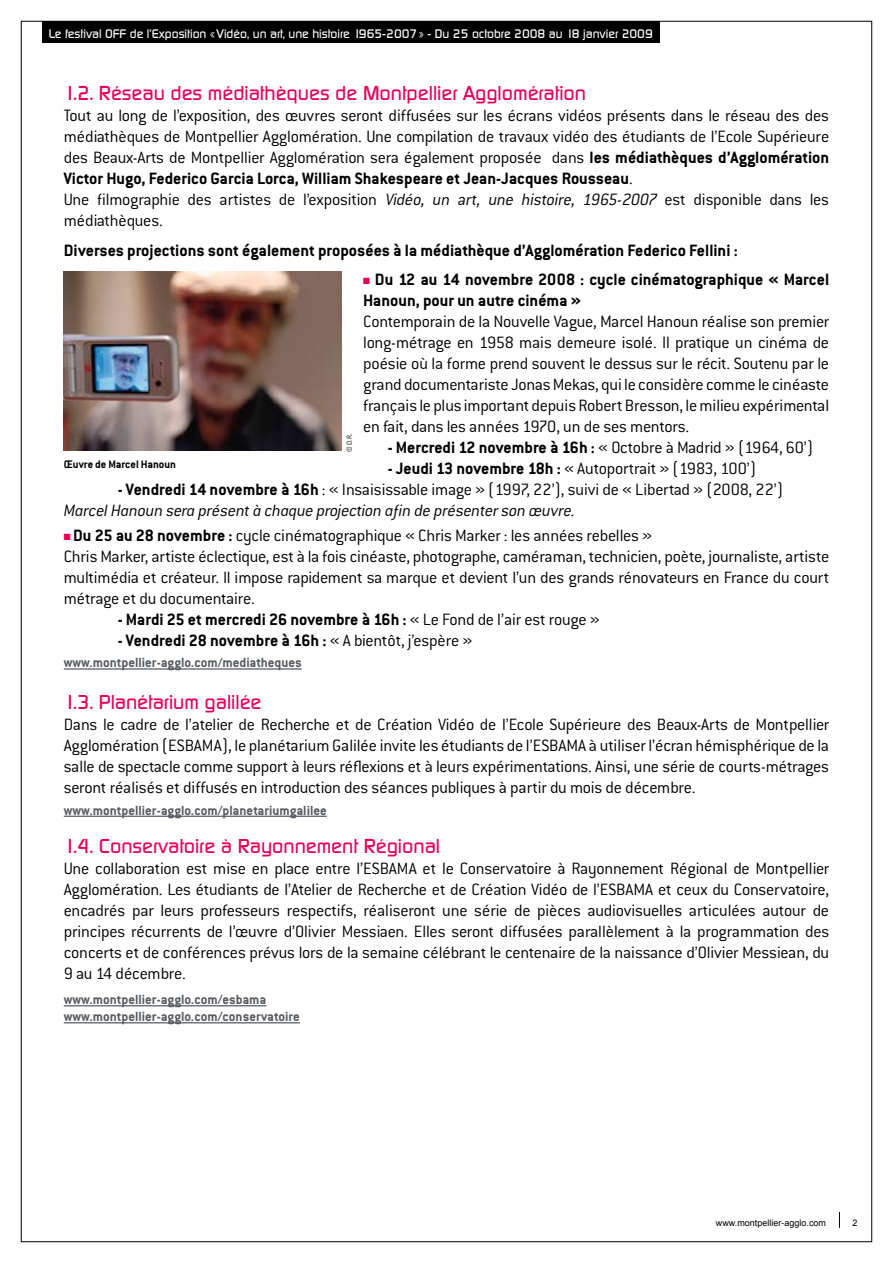
<style>
.page{position:relative;width:893px;height:1263px;background:#fff}
.page>*{position:absolute;margin:0;border:0;box-sizing:border-box;transform-origin:0 0}
.t1{font:500 19.5px "Digital";color:#e5005c}
.t2{font:300 18px/21px "Conduit ITC";letter-spacing:-.015em;color:#000;text-align:justify}
.t3{font:700 18px/21px "Conduit ITC";color:#000}
.t4{font:italic 300 18px/21px "Conduit ITC";letter-spacing:-.015em;color:#000}
.t5{font:700 14.55px/17px "Conduit ITC";color:#565c61}
.t6{font:500 12px "Digital";color:#fff}
.t7{font:700 12px "Conduit ITC";color:#000}
.t8{font:9px "Arial";color:#000}
.t9{font:300 7.95px "Conduit ITC";color:#000}
.s1{font-weight:700}
.s2{font-style:italic}
.s3{color:#e5005c}
.s4{font-weight:700;font-style:normal}
.s5{font-style:normal}
.s6{font-weight:300}
</style>
<div class="page">
<div style="left:43px;top:21px;width:617px;height:22px;background:#000"></div>
<svg style="left:839px;top:1212px;width:1px;height:16px"></svg>
<hr style="left:64px;top:668px;width:238px;height:2px;background:#565c61">
<hr style="left:64px;top:816px;width:263px;height:1px;background:#565c61">
<hr style="left:64px;top:1005px;width:202px;height:1px;background:#565c61">
<hr style="left:64px;top:1022px;width:236px;height:1px;background:#565c61">
<img style="left:64px;top:272px;width:278px;height:179px">
<p class="t6" style="left:49px;top:27px;width:605px">Le festival OFF de l’Exposition «Vidéo, un art, une histoire 1965-2007» - Du 25 octobre 2008 au 18 janvier 2009</p>
<p class="t1" style="left:64px;top:82px;width:524px">1.2. Réseau des médiathèques de Montpellier Agglomération</p>
<p class="t2" style="left:64px;top:105px;width:767px;text-align:left">Tout au long de l’exposition, des œuvres seront diffusées sur les écrans vidéos présents dans le réseau des des médiathèques de Montpellier Agglomération. Une compilation de travaux vidéo des étudiants de l’Ecole Supérieure des Beaux-Arts de Montpellier Agglomération sera également proposée dans <span class="s1">les médiathèques d’Agglomération Victor Hugo, Federico Garcia Lorca, William Shakespeare et Jean-Jacques Rousseau</span>.<br>Une filmographie des artistes de l’exposition <span class="s2">Vidéo, un art, une histoire, 1965-2007</span> est disponible dans les médiathèques.</p>
<p class="t3" style="left:64px;top:239px;width:676px">Diverses projections sont également proposées à la médiathèque d’Agglomération Federico Fellini :</p>
<p class="t3" style="left:363px;top:269px;width:467px"><span class="s3">■</span> Du 12 au 14 novembre 2008 : cycle cinématographique « Marcel<br>Hanoun, pour un autre cinéma »</p>
<p class="t2" style="left:363px;top:311px;width:468px">Contemporain de la Nouvelle Vague, Marcel Hanoun réalise son premier long-métrage en 1958 mais demeure isolé. Il pratique un cinéma de poésie où la forme prend souvent le dessus sur le récit. Soutenu par le grand documentariste Jonas Mekas, qui le considère comme le cinéaste français le plus important depuis Robert Bresson, le milieu expérimental en fait, dans les années 1970, un de ses mentors.</p>
<p class="t2" style="left:388px;top:437px;width:427px"><span class="s1">- Mercredi 12 novembre à 16h :</span> « Octobre à Madrid » (1964, 60’)</p>
<p class="t2" style="left:388px;top:458px;width:370px"><span class="s1">- Jeudi 13 novembre 18h :</span> « Autoportrait » (1983, 100’)</p>
<p class="t4" style="left:64px;top:479px;width:721px;text-indent:54px"><span class="s4">- Vendredi 14 novembre à 16h</span> <span class="s5">: « Insaisissable image » (1997, 22’), suivi de « Libertad » (2008, 22’)<br></span>Marcel Hanoun sera présent à chaque projection afin de présenter son œuvre.</p>
<p class="t2" style="left:64px;top:525px;width:767px;text-align:left"><span class="s3">■</span> <span class="s1">Du 25 au 28 novembre :</span> cycle cinématographique « Chris Marker : les années rebelles »<br>Chris Marker, artiste éclectique, est à la fois cinéaste, photographe, caméraman, technicien, poète, journaliste, artiste multimédia et créateur. Il impose rapidement sa marque et devient l’un des grands rénovateurs en France du court métrage et du documentaire.</p>
<p class="t3" style="left:118px;top:609px;width:483px">- Mardi 25 et mercredi 26 novembre à 16h : <span class="s6">« Le Fond de l’air est rouge »</span></p>
<p class="t3" style="left:118px;top:630px;width:356px">- Vendredi 28 novembre à 16h : <span class="s6">« A bientôt, j’espère »</span></p>
<p class="t5" style="left:64px;top:654px;width:239px">www.montpellier-agglo.com/mediatheques</p>
<p class="t1" style="left:64px;top:691px;width:199px">1.3. Planétarium galilée</p>
<p class="t2" style="left:64px;top:714px;width:767px">Dans le cadre de l’atelier de Recherche et de Création Vidéo de l’Ecole Supérieure des Beaux-Arts de Montpellier Agglomération (ESBAMA), le planétarium Galilée invite les étudiants de l’ESBAMA à utiliser l’écran hémisphérique de la salle de spectacle comme support à leurs réflexions et à leurs expérimentations. Ainsi, une série de courts-métrages seront réalisés et diffusés en introduction des séances publiques à partir du mois de décembre.</p>
<p class="t5" style="left:64px;top:801px;width:264px">www.montpellier-agglo.com/planetariumgalilee</p>
<p class="t1" style="left:64px;top:834px;width:378px">1.4. Conservatoire à Rayonnement Régional</p>
<p class="t2" style="left:64px;top:857px;width:767px">Une collaboration est mise en place entre l’ESBAMA et le Conservatoire à Rayonnement Régional de Montpellier Agglomération. Les étudiants de l’Atelier de Recherche et de Création Vidéo de l’ESBAMA et ceux du Conservatoire, encadrés par leurs professeurs respectifs, réaliseront une série de pièces audiovisuelles articulées autour de principes récurrents de l’œuvre d’Olivier Messiaen. Elles seront diffusées parallèlement à la programmation des concerts et de conférences prévus lors de la semaine célébrant le centenaire de la naissance d’Olivier Messiean, du 9 au 14 décembre.</p>
<p class="t5" style="left:64px;top:991px;width:238px">www.montpellier-agglo.com/esbama www.montpellier-agglo.com/conservatoire</p>
<p class="t9" style="left:345px;top:452px;width:20px;rotate:-90deg">© D.R.</p>
<p class="t7" style="left:64px;top:458px;width:114px">Œuvre de Marcel Hanoun</p>
<p class="t8" style="left:716px;top:1217px;width:112px">www.montpellier-agglo.com</p>
<p class="t8" style="left:853px;top:1217px;width:7px">2</p>
</div>
